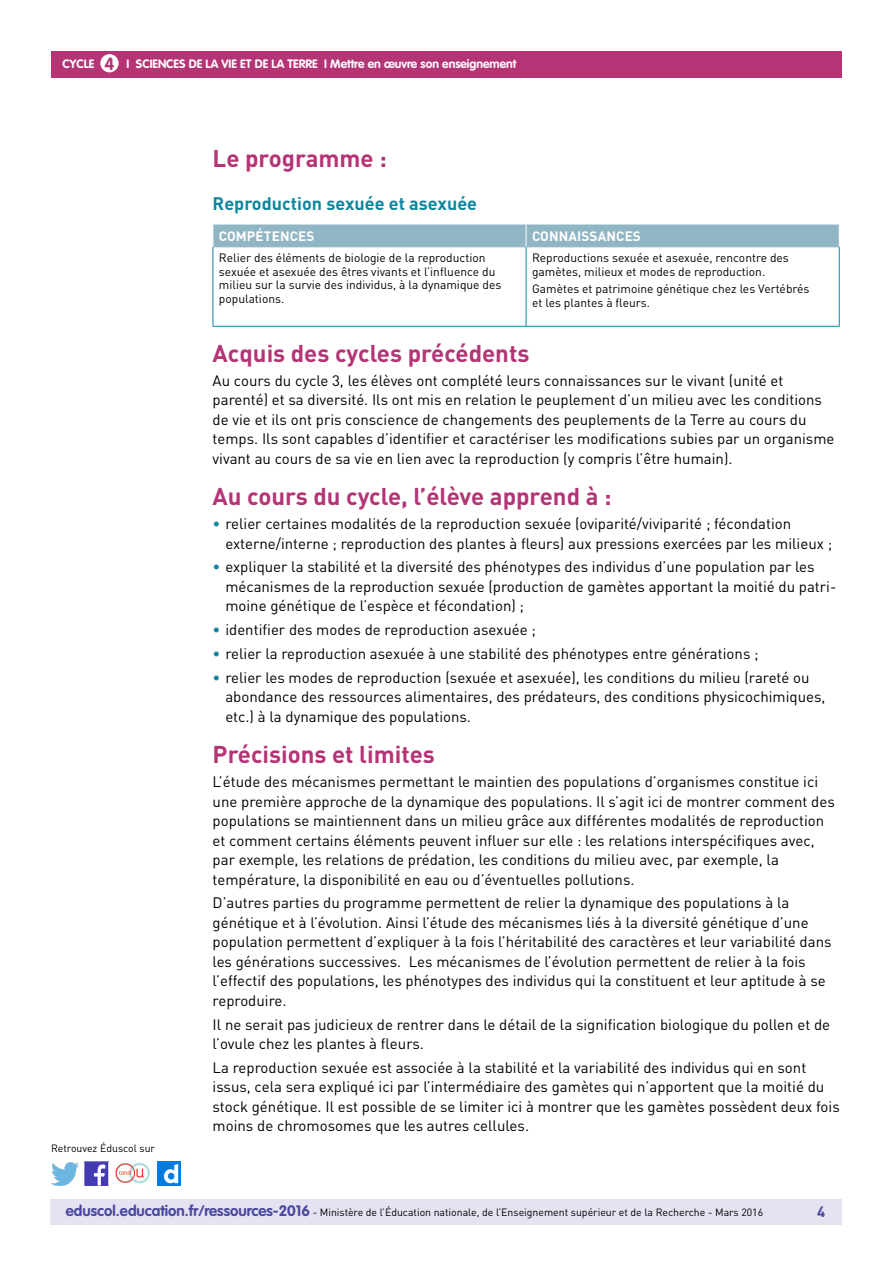
<style>
.page{position:relative;width:893px;height:1263px;background:#fff}
.page>*{position:absolute;margin:0;border:0;box-sizing:border-box;transform-origin:0 0}
.t1{font:700 24px "DIN Pro";color:#b43476}
.t2{font:700 18px "DIN Pro";color:#0e869e}
.t3{font:700 17.25px "VAG Rounded Std";color:#b43476}
.t4{font:15px/19.5px "DIN Pro";color:#000}
.t5{font:700 15px "DIN Pro";color:#4b499e}
.t6{font:700 13.5px "DIN Pro";letter-spacing:-.01em;color:#fff}
.t7{font:12px/13.5px "DIN Pro";color:#000}
.t8{font:700 12px "VAG Rounded Std";color:#fff}
.t9{font:10.5px "DIN Pro";color:#000}
.s1{color:#0e869e}
.s2{font-family:"VAG Rounded Std";font-weight:700;font-size:15px;color:#4b499e}
</style>
<div class="page">
<div style="left:50px;top:1199px;width:791px;height:26px;background:#e5e3f2"></div>
<div style="left:51px;top:51px;width:791px;height:27px;background:#b43476"></div>
<div style="left:100px;top:54px;width:19px;height:18px;background:#fff;border-radius:50%"></div>
<img style="left:85px;top:1162px;width:23px;height:23px">
<img style="left:51px;top:1163px;width:28px;height:22px">
<img style="left:158px;top:1162px;width:22px;height:23px">
<img style="left:115px;top:1162px;width:37px;height:22px">
<div style="left:213px;top:225px;width:627px;height:22px;background:#90b5c5"></div>
<hr style="left:213px;top:247px;width:313px;height:1px;background:#90b5c5">
<hr style="left:526px;top:247px;width:313px;height:1px;background:#90b5c5">
<hr style="left:213px;top:247px;width:1px;height:79px;background:#0e869e">
<hr style="left:526px;top:247px;width:1px;height:79px;background:#0e869e">
<hr style="left:839px;top:247px;width:1px;height:79px;background:#0e869e">
<hr style="left:213px;top:326px;width:313px;height:1px;background:#0e869e">
<hr style="left:526px;top:326px;width:313px;height:1px;background:#0e869e">
<p class="t3" style="left:105px;top:53px;width:11px">4</p>
<p class="t8" style="left:189px;top:57px;width:330px">de la vie et de la Terre I Mettre en œuvre son enseignement</p>
<p class="t8" style="left:63px;top:57px;width:33px">CYCLE</p>
<p class="t8" style="left:127px;top:57px;width:48px">I Sciences</p>
<h1 class="t1" style="left:213px;top:143px;width:176px">Le programme :</h1>
<p class="t2" style="left:213px;top:192px;width:266px">Reproduction sexuée et asexuée</p>
<p class="t6" style="left:219px;top:227px;width:18px">Compétence</p>
<p class="t6" style="left:307px;top:227px;width:9px">s</p>
<p class="t6" style="left:532px;top:227px;width:17px">Connai</p>
<p class="t6" style="left:581px;top:227px;width:26px">ssance</p>
<p class="t6" style="left:633px;top:227px;width:9px">s</p>
<p class="t7" style="left:219px;top:251px;width:284px">Relier des éléments de biologie de la reproduction sexuée et asexuée des êtres vivants et l’influence du milieu sur la survie des individus, à la dynamique des populations.</p>
<p class="t7" style="left:532px;top:251px;width:258px">Reproductions sexuée et asexuée, rencontre des gamètes, milieux et modes de reproduction.</p>
<p class="t7" style="left:532px;top:282px;width:279px">Gamètes et patrimoine génétique chez les Vertébrés et les plantes à fleurs.</p>
<p class="t9" style="left:51px;top:1141px;width:106px">Retrouvez Éduscol sur</p>
<h1 class="t1" style="left:213px;top:338px;width:318px">Acquis des cycles précédents</h1>
<p class="t4" style="left:213px;top:370px;width:623px">Au cours du cycle 3, les élèves ont complété leurs connaissances sur le vivant (unité et parenté) et sa diversité. Ils ont mis en relation le peuplement d’un milieu avec les conditions de vie et ils ont pris conscience de changements des peuplements de la Terre au cours du temps. Ils sont capables d’identifier et caractériser les modifications subies par un organisme vivant au cours de sa vie en lien avec la reproduction (y compris l’être humain).</p>
<h1 class="t1" style="left:213px;top:481px;width:400px">Au cours du cycle, l’élève apprend à :</h1>
<p class="t4" style="left:225px;top:514px;width:608px;text-indent:-13px"><span class="s1">•</span> relier certaines modalités de la reproduction sexuée (oviparité/viviparité ; fécondation externe/interne ; reproduction des plantes à fleurs) aux pressions exercées par les milieux ;</p>
<p class="t4" style="left:225px;top:557px;width:613px;text-indent:-13px"><span class="s1">•</span> expliquer la stabilité et la diversité des phénotypes des individus d’une population par les mécanismes de la reproduction sexuée (production de gamètes apportant la moitié du patri&shy;moine génétique de l’espèce et fécondation) ;</p>
<p class="t4" style="left:213px;top:620px;width:325px"><span class="s1">•</span> identifier des modes de reproduction asexuée ;</p>
<p class="t4" style="left:213px;top:643px;width:548px"><span class="s1">•</span> relier la reproduction asexuée à une stabilité des phénotypes entre générations ;</p>
<p class="t4" style="left:225px;top:667px;width:602px;text-indent:-13px"><span class="s1">•</span> relier les modes de reproduction (sexuée et asexuée), les conditions du milieu (rareté ou abondance des ressources alimentaires, des prédateurs, des conditions physicochimiques, etc.) à la dynamique des populations.</p>
<h1 class="t1" style="left:213px;top:739px;width:224px">Précisions et limites</h1>
<p class="t4" style="left:213px;top:771px;width:624px">L’étude des mécanismes permettant le maintien des populations d’organismes constitue ici une première approche de la dynamique des populations. Il s’agit ici de montrer comment des populations se maintiennent dans un milieu grâce aux différentes modalités de reproduction et comment certains éléments peuvent influer sur elle : les relations interspécifiques avec, par exemple, les relations de prédation, les conditions du milieu avec, par exemple, la température, la disponibilité en eau ou d’éventuelles pollutions.</p>
<p class="t4" style="left:213px;top:893px;width:620px">D’autres parties du programme permettent de relier la dynamique des populations à la génétique et à l’évolution. Ainsi l’étude des mécanismes liés à la diversité génétique d’une population permettent d’expliquer à la fois l’héritabilité des caractères et leur variabilité dans les générations successives. Les mécanismes de l’évolution permettent de relier à la fois l’effectif des populations, les phénotypes des individus qui la constituent et leur aptitude à se reproduire.</p>
<p class="t4" style="left:213px;top:1014px;width:619px">Il ne serait pas judicieux de rentrer dans le détail de la signification biologique du pollen et de l’ovule chez les plantes à fleurs.</p>
<p class="t4" style="left:213px;top:1057px;width:629px">La reproduction sexuée est associée à la stabilité et la variabilité des individus qui en sont issus, cela sera expliqué ici par l’intermédiaire des gamètes qui n’apportent que la moitié du stock génétique. Il est possible de se limiter ici à montrer que les gamètes possèdent deux fois moins de chromosomes que les autres cellules.</p>
<p class="t9" style="left:66px;top:1205px;width:699px"><span class="s2">eduscol.education.fr/ressources-2016</span> - Ministère de l’Éducation nationale, de l’Enseignement supérieur et de la Recherche - Mars 2016</p>
<p class="t5" style="left:817px;top:1201px;width:10px">4</p>
</div>
